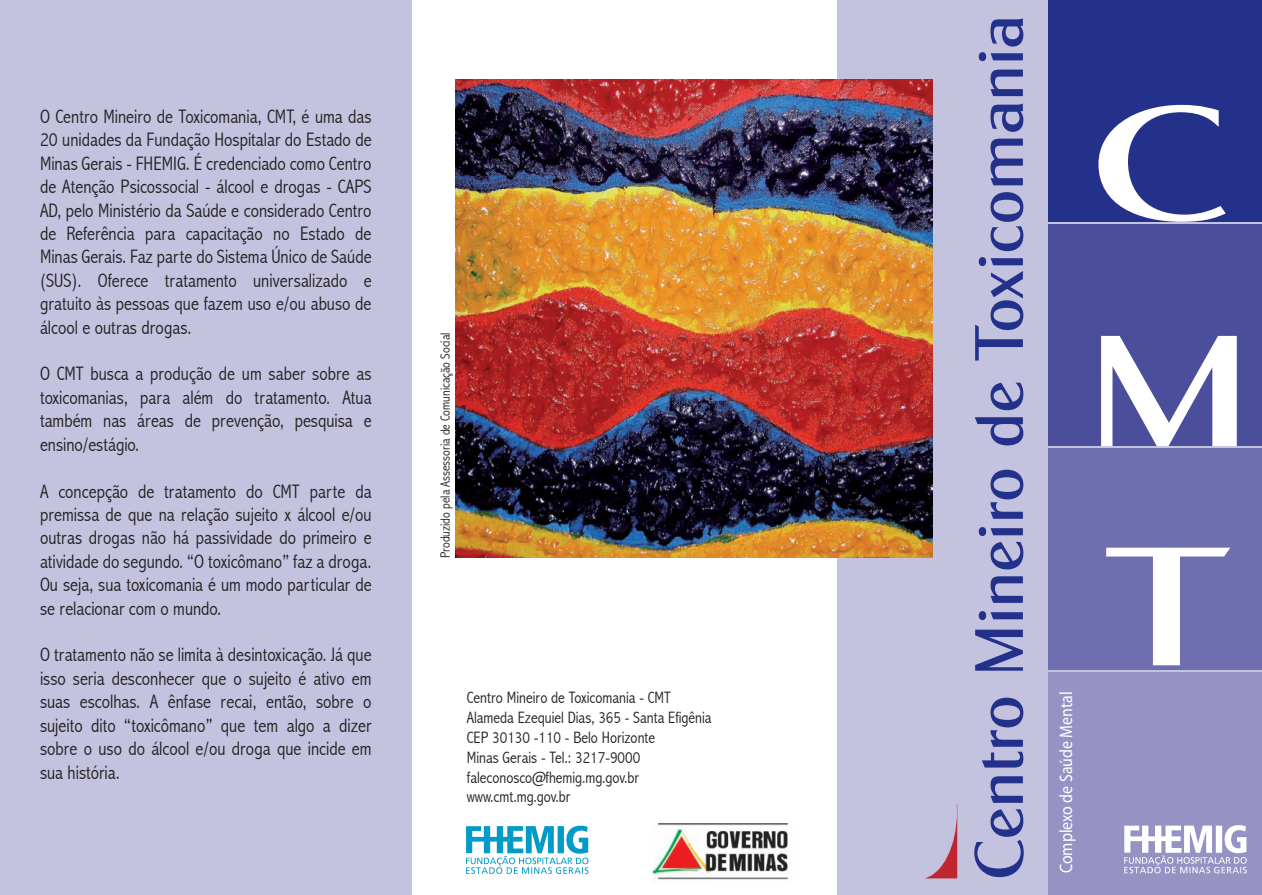
<style>
.page{position:relative;width:1262px;height:895px;background:#fff}
.page>*{position:absolute;margin:0;border:0;box-sizing:border-box;transform-origin:0 0}
.t1{font:169.95px "Cg Globe Gothic Dm";color:#fff;scale:1.41 1}
.t2{font:163.2px "Cg Globe Gothic Dm";color:#fff;scale:1.45 1}
.t3{font:159.15px "Cg Globe Gothic Dm";color:#fff;scale:1.43 1}
.t4{font:69px "Cg Globe Gothic Dm";color:#24318b}
.t5{font:300 condensed 19.5px/23.4px "Abadi";color:#231f20;text-align:justify}
.t6{font:18px "Myriad";color:#fff;scale:.88 1}
.t7{font:300 condensed 16.5px/19.8px "Abadi";color:#231f20}
.t8{font:300 condensed 13.5px "Abadi";color:#231f20}
</style>
<div class="page">
<div style="left:837px;top:0;width:425px;height:894px;background:#c4c3df"></div>
<div style="left:0;top:0;width:412px;height:894px;background:#c4c3df"></div>
<svg style="left:466px;top:825px;width:122px;height:48px"></svg>
<div style="left:1048px;top:0;width:214px;height:222px;background:#24318b"></div>
<div style="left:1048px;top:225px;width:214px;height:221px;background:#4a4e9b"></div>
<div style="left:1048px;top:448px;width:214px;height:221px;background:#6f6eaf"></div>
<div style="left:1048px;top:672px;width:214px;height:222px;background:#9693c4"></div>
<svg style="left:926px;top:804px;width:31px;height:74px"></svg>
<svg style="left:1124px;top:825px;width:122px;height:48px"></svg>
<img style="left:455px;top:80px;width:477px;height:477px">
<img style="left:653px;top:823px;width:136px;height:58px">
<p class="t5" style="left:40px;top:105px;width:333px">O Centro Mineiro de Toxicomania, CMT, é uma das 20 unidades da Fundação Hospitalar do Estado de Minas Gerais - FHEMIG. É credenciado como Centro de Atenção Psicossocial - álcool e drogas - CAPS AD, pelo Ministério da Saúde e considerado Centro de Referência para capacitação no Estado de Minas Gerais. Faz parte do Sistema Único de Saúde (SUS). Oferece tratamento universalizado e gratuito às pessoas que fazem uso e/ou abuso de álcool e outras drogas.</p>
<p class="t5" style="left:40px;top:362px;width:333px">O CMT busca a produção de um saber sobre as toxicomanias, para além do tratamento. Atua também nas áreas de prevenção, pesquisa e ensino/estágio.</p>
<p class="t5" style="left:40px;top:479px;width:333px">A concepção de tratamento do CMT parte da premissa de que na relação sujeito x álcool e/ou outras drogas não há passividade do primeiro e atividade do segundo. “O toxicômano” faz a droga.<br>Ou seja, sua toxicomania é um modo particular de se relacionar com o mundo.</p>
<p class="t5" style="left:40px;top:643px;width:333px">O tratamento não se limita à desintoxicação. Já que isso seria desconhecer que o sujeito é ativo em suas escolhas. A ênfase recai, então, sobre o sujeito dito “toxicômano” que tem algo a dizer sobre o uso do álcool e/ou droga que incide em sua história.</p>
<p class="t8" style="left:437px;top:558px;width:227px;rotate:-90deg">Produzido pela Assessoria de Comunicação Social</p>
<p class="t7" style="left:467px;top:687px;width:246px">Centro Mineiro de Toxicomania - CMT<br>Alameda Ezequiel Dias, 365 - Santa Efigênia<br>CEP 30130 -110 - Belo Horizonte<br>Minas Gerais - Tel.: 3217-9000 faleconosco@fhemig.mg.gov.br www.cmt.mg.gov.br</p>
<p class="t4" style="left:957px;top:880px;width:865px;rotate:-90deg">Centro Mineiro de Toxicomania</p>
<p class="t2" style="left:1088px;top:65px;width:98px">C</p>
<p class="t3" style="left:1082px;top:295px;width:122px">M</p>
<p class="t6" style="left:1057px;top:873px;width:208px;rotate:-90deg">Complexo de Saúde Mental</p>
<p class="t1" style="left:1101px;top:504px;width:92px">T</p>
</div>
